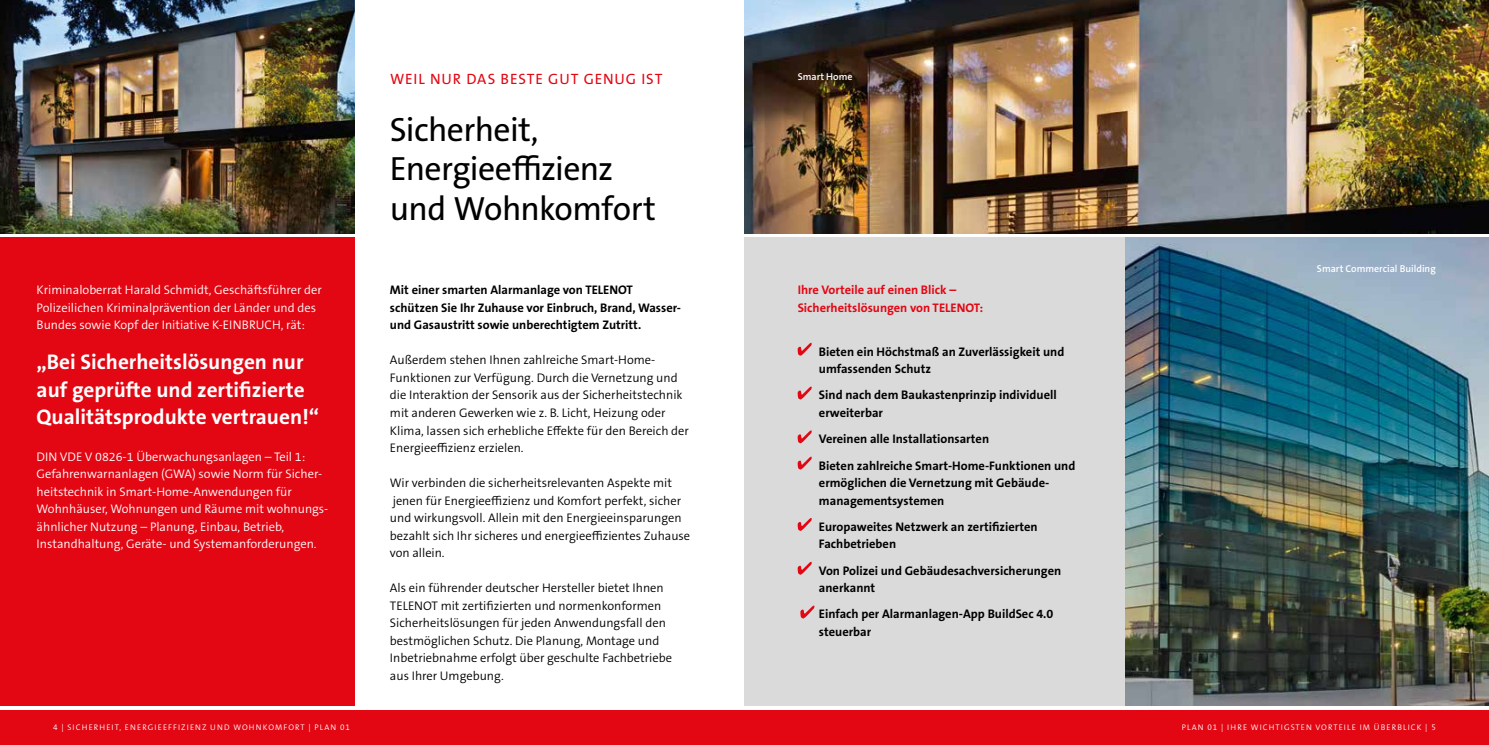
<style>
.page{position:relative;width:1489px;height:745px;background:#fff}
.page>*{position:absolute;margin:0;border:0;box-sizing:border-box;transform-origin:0 0}
.t1{font:33.75px/39.4px "The Sans B Plus W5 Plain";letter-spacing:-.02em;color:#000}
.t2{font:700 21.25px/27.5px "The Sans B Plus W7";color:#fff}
.t3{font:15px "The Sans B Plus W5 Plain";letter-spacing:.06em;color:#e30613}
.t4{font:300 12.5px/17.5px "The Sans B Plus W4";color:#000}
.t5{font:700 12.5px/17.5px "The Sans B Plus W7";color:#000}
.t6{font:300 12.5px/17.5px "The Sans B Plus W4";color:#fff}
.t7{font:700 12.5px/17.5px "The Sans B Plus W7";color:#e30613}
.t8{font:600 10px "The Sans B Plus W6";color:#fff}
.t9{font:300 8.12px "The Sans B Plus W4";letter-spacing:.135em;color:#fff}
</style>
<div class="page">
<img style="left:0;top:0;width:354px;height:233px">
<div style="left:744px;top:237px;width:744px;height:468px;background:#dadada"></div>
<div style="left:0;top:237px;width:354px;height:468px;background:#e30613"></div>
<img style="left:1125px;top:237px;width:363px;height:468px">
<img style="left:744px;top:0;width:744px;height:233px">
<svg style="left:797px;top:342px;width:14px;height:13px"></svg>
<svg style="left:797px;top:386px;width:14px;height:13px"></svg>
<svg style="left:797px;top:430px;width:14px;height:13px"></svg>
<svg style="left:797px;top:456px;width:14px;height:13px"></svg>
<svg style="left:797px;top:518px;width:14px;height:12px"></svg>
<svg style="left:797px;top:561px;width:14px;height:13px"></svg>
<svg style="left:800px;top:605px;width:14px;height:13px"></svg>
<div style="left:0;top:710px;width:744px;height:34px;background:#e30613"></div>
<div style="left:744px;top:710px;width:744px;height:34px;background:#e30613"></div>
<p class="t6" style="left:37px;top:281px;width:287px">Kriminaloberrat Harald Schmidt, Geschäftsführer der<br>Polizeilichen Kriminalprävention der Länder und des<br>Bundes sowie Kopf der Initiative K-EINBRUCH, rät:</p>
<h2 class="t2" style="left:37px;top:348px;width:284px">„Bei Sicherheitslösungen nur auf geprüfte und zertifizierte<br>Qualitätsprodukte vertrauen!“</h2>
<p class="t6" style="left:37px;top:447px;width:293px">DIN VDE V 0826-1 Überwachungsanlagen – Teil 1:<br>Gefahrenwarnanlagen (GWA) sowie Norm für Sicher&shy;heitstechnik in Smart-Home-Anwendungen für Wohnhäuser, Wohnungen und Räume mit wohnungs&shy;ähnlicher Nutzung – Planung, Einbau, Betrieb, Instandhaltung, Geräte- und Systemanforderungen.</p>
<p class="t3" style="left:390px;top:69px;width:274px">WEIL NUR DAS BESTE GUT GENUG IST</p>
<h1 class="t1" style="left:390px;top:110px;width:267px">Sicherheit,<br>Energieeffizienz und Wohnkomfort</h1>
<p class="t5" style="left:390px;top:281px;width:293px">Mit einer smarten Alarmanlage von TELENOT schützen Sie Ihr Zuhause vor Einbruch, Brand, Wasser&shy;und Gasaustritt sowie unberechtigtem Zutritt.</p>
<p class="t4" style="left:390px;top:351px;width:300px">Außerdem stehen Ihnen zahlreiche Smart-Home-Funktionen zur Verfügung. Durch die Vernetzung und die Interaktion der Sensorik aus der Sicherheitstechnik mit anderen Gewerken wie z. B. Licht, Heizung oder Klima, lassen sich erhebliche Effekte für den Bereich der Energieeffizienz erzielen.</p>
<p class="t4" style="left:390px;top:474px;width:302px">Wir verbinden die sicherheitsrelevanten Aspekte mit jenen für Energieeffizienz und Komfort perfekt, sicher und wirkungsvoll. Allein mit den Energieeinsparungen bezahlt sich Ihr sicheres und energieeffizientes Zuhause von allein.</p>
<p class="t4" style="left:390px;top:579px;width:283px">Als ein führender deutscher Hersteller bietet Ihnen TELENOT mit zertifizierten und normenkonformen Sicherheitslösungen für jeden Anwendungsfall den bestmöglichen Schutz. Die Planung, Montage und Inbetriebnahme erfolgt über geschulte Fachbetriebe aus Ihrer Umgebung.</p>
<p class="t8" style="left:797px;top:70px;width:56px">Smart Home</p>
<p class="t7" style="left:797px;top:281px;width:187px">Ihre Vorteile auf einen Blick –<br>Sicherheitslösungen von TELENOT:</p>
<p class="t5" style="left:819px;top:342px;width:247px">Bieten ein Höchstmaß an Zuverlässigkeit und umfassenden Schutz</p>
<p class="t5" style="left:819px;top:386px;width:239px">Sind nach dem Baukastenprinzip individuell erweiterbar</p>
<p class="t5" style="left:819px;top:425px;width:258px;line-height:26.2px">Vereinen alle Installationsarten<br>Bieten zahlreiche Smart-Home-Funktionen und</p>
<p class="t5" style="left:819px;top:474px;width:232px">ermöglichen die Vernetzung mit Gebäude&shy;managementsystemen</p>
<p class="t5" style="left:819px;top:517px;width:220px">Europaweites Netzwerk an zertifizierten<br>Fachbetrieben</p>
<p class="t5" style="left:819px;top:561px;width:244px">Von Polizei und Gebäudesachversicherungen anerkannt</p>
<p class="t5" style="left:819px;top:605px;width:236px">Einfach per Alarmanlagen-App BuildSec 4.0 steuerbar</p>
<p class="t8" style="left:1316px;top:262px;width:120px">Smart Commercial Building</p>
<p class="t9" style="left:53px;top:721px;width:298px">4 | SICHERHEIT, ENERGIEEFFIZIENZ UND WOHNKOMFORT | PLAN 01</p>
<p class="t9" style="left:1181px;top:721px;width:255px">PLAN 01 | IHRE WICHTIGSTEN VORTEILE IM ÜBERBLICK | 5</p>
</div>
